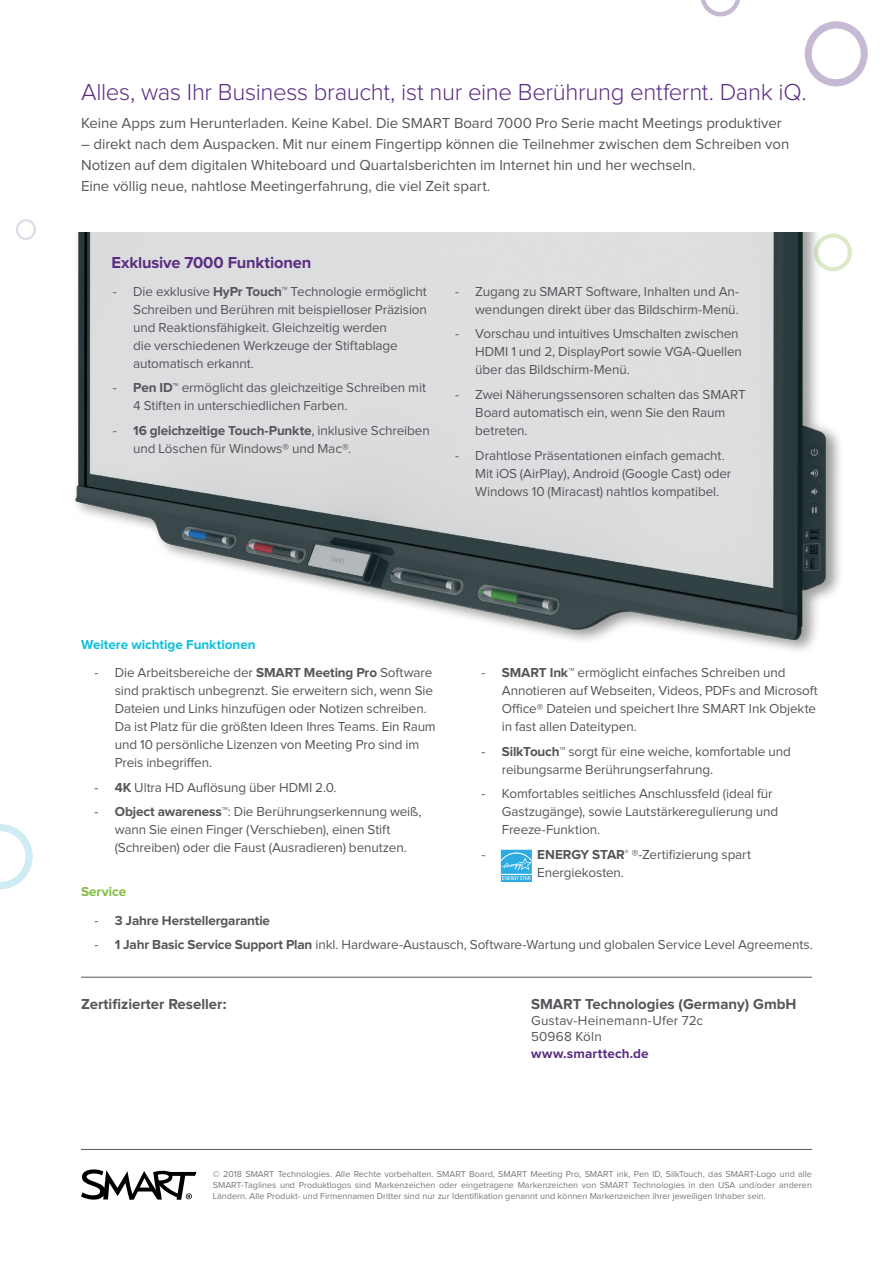
<style>
.page{position:relative;width:893px;height:1263px;background:#fff}
.page>*{position:absolute;margin:0;border:0;box-sizing:border-box;transform-origin:0 0}
.t1{font:300 24px "Proxima Nova";letter-spacing:-.015em;color:#5a2d82}
.t2{font:700 16.5px "Proxima Nova";letter-spacing:-.01em;color:#5a2d82}
.t3{font:15px/21px "Proxima Nova";letter-spacing:-.005em;color:#55565a}
.t4{font:700 15px "Proxima Nova";color:#55565a}
.t5{font:13.5px/18px "Proxima Nova";letter-spacing:-.01em;color:#55565a}
.t6{font:13.5px/16.2px "Proxima Nova";letter-spacing:.01em;color:#55565a}
.t7{font:700 13.5px "Proxima Nova";color:#0dc0dc}
.t8{font:700 13.5px "Proxima Nova";letter-spacing:-.01em;color:#55565a}
.t9{font:700 13.5px "Proxima Nova";letter-spacing:.01em;color:#5a2d82}
.t10{font:700 13.5px "Proxima Nova";color:#81bd41}
.t11{font:9px/11.2px "Proxima Nova";color:#77787b;text-align:justify}
.s1{font-weight:700}
.s2{font-weight:400}
</style>
<div class="page">
<svg style="left:81px;top:1169px;width:116px;height:31px"></svg>
<svg style="left:804px;top:21px;width:64px;height:66px"></svg>
<svg style="left:701px;top:0;width:39px;height:17px"></svg>
<svg style="left:0;top:824px;width:33px;height:65px"></svg>
<svg style="left:16px;top:219px;width:20px;height:21px"></svg>
<hr style="left:81px;top:1149px;width:731px;height:1px;background:#55565a">
<hr style="left:81px;top:977px;width:731px;height:1px;background:#55565a">
<img style="left:75px;top:233px;width:777px;height:418px">
<svg style="left:500px;top:849px;width:32px;height:33px"></svg>
<h1 class="t1" style="left:81px;top:81px;width:727px">Alles, was Ihr Business braucht, ist nur eine Berührung entfernt. Dank iQ.</h1>
<p class="t3" style="left:81px;top:113px;width:702px">Keine Apps zum Herunterladen. Keine Kabel. Die SMART Board 7000 Pro Serie macht Meetings produktiver</p>
<p class="t3" style="left:81px;top:134px;width:710px">– direkt nach dem Auspacken. Mit nur einem Fingertipp können die Teilnehmer zwischen dem Schreiben von<br>Notizen auf dem digitalen Whiteboard und Quartalsberichten im Internet hin und her wechseln.<br>Eine völlig neue, nahtlose Meetingerfahrung, die viel Zeit spart.</p>
<p class="t2" style="left:111px;top:255px;width:201px">Exklusive 7000 Funktionen</p>
<p class="t5" style="left:133px;top:283px;width:295px;text-indent:-20px">- Die exklusive <span class="s1">HyPr Touch™</span> Technologie ermöglicht Schreiben und Berühren mit beispielloser Präzision und Reaktionsfähigkeit. Gleichzeitig werden<br>die verschiedenen Werkzeuge der Stiftablage automatisch erkannt.</p>
<p class="t5" style="left:133px;top:380px;width:294px;text-indent:-20px">- <span class="s1">Pen ID</span>™ ermöglicht das gleichzeitige Schreiben mit<br>4 Stiften in unterschiedlichen Farben.</p>
<p class="t5" style="left:133px;top:422px;width:298px;text-indent:-20px">- <span class="s1">16 gleichzeitige Touch-Punkte</span>, inklusive Schreiben und Löschen für Windows® und Mac®.</p>
<p class="t5" style="left:455px;top:283px;width:286px;text-align:right">- Zugang zu SMART Software, Inhalten und An&shy;wendungen direkt über das Bildschirm-Menü.</p>
<p class="t5" style="left:475px;top:325px;width:268px;text-indent:-20px">- Vorschau und intuitives Umschalten zwischen<br>HDMI 1 und 2, DisplayPort sowie VGA-Quellen über das Bildschirm-Menü.</p>
<p class="t5" style="left:475px;top:386px;width:272px;text-indent:-20px">- Zwei Näherungssensoren schalten das SMART<br>Board automatisch ein, wenn Sie den Raum betreten.</p>
<p class="t5" style="left:475px;top:447px;width:257px;text-indent:-20px">- Drahtlose Präsentationen einfach gemacht.<br>Mit iOS (AirPlay), Android (Google Cast) oder<br>Windows 10 (Miracast) nahtlos kompatibel.</p>
<p class="t7" style="left:81px;top:638px;width:176px">Weitere wichtige Funktionen</p>
<p class="t5" style="left:115px;top:664px;width:323px;text-indent:-20px">- Die Arbeitsbereiche der <span class="s1">SMART Meeting Pro</span> Software sind praktisch unbegrenzt. Sie erweitern sich, wenn Sie Dateien und Links hinzufügen oder Notizen schreiben.<br>Da ist Platz für die größten Ideen Ihres Teams. Ein Raum und 10 persönliche Lizenzen von Meeting Pro sind im Preis inbegriffen.</p>
<p class="t5" style="left:94px;top:779px;width:244px">- <span class="s1">4K</span> Ultra HD Auflösung über HDMI 2.0.</p>
<p class="t5" style="left:115px;top:803px;width:308px;text-indent:-20px">- <span class="s1">Object awareness</span>™: Die Berührungserkennung weiß, wann Sie einen Finger (Verschieben), einen Stift (Schreiben) oder die Faust (Ausradieren) benutzen.</p>
<p class="t5" style="left:502px;top:664px;width:318px;text-indent:-20px">- <span class="s1">SMART Ink</span>™ ermöglicht einfaches Schreiben und Annotieren auf Webseiten, Videos, PDFs and Microsoft Office® Dateien und speichert Ihre SMART Ink Objekte in fast allen Dateitypen.</p>
<p class="t5" style="left:502px;top:743px;width:291px;text-indent:-20px">- <span class="s1">SilkTouch</span>™ sorgt für eine weiche, komfortable und reibungsarme Berührungserfahrung.</p>
<p class="t5" style="left:502px;top:785px;width:278px;text-indent:-20px">- Komfortables seitliches Anschlussfeld (ideal für<br>Gastzugänge), sowie Lautstärkeregulierung und<br>Freeze-Funktion.</p>
<p class="t5" style="left:482px;top:846px;width:6px">-</p>
<p class="t5" style="left:537px;top:846px;width:215px"><span class="s1">ENERGY STAR</span><sup>®</sup> ®-Zertifizierung spart<br>Energiekosten.</p>
<p class="t10" style="left:81px;top:885px;width:47px">Service</p>
<p class="t8" style="left:94px;top:914px;width:177px"><span class="s2">-</span> 3 Jahre Herstellergarantie</p>
<p class="t5" style="left:94px;top:936px;width:720px">- <span class="s1">1 Jahr Basic Service Support Plan</span> inkl. Hardware-Austausch, Software-Wartung und globalen Service Level Agreements.</p>
<p class="t4" style="left:81px;top:997px;width:147px">Zertifizierter Reseller:</p>
<p class="t4" style="left:531px;top:997px;width:267px">SMART Technologies (Germany) GmbH</p>
<p class="t6" style="left:531px;top:1013px;width:174px">Gustav-Heinemann-Ufer 72c<br>50968 Köln</p>
<p class="t9" style="left:531px;top:1047px;width:119px">www.smarttech.de</p>
<p class="t11" style="left:213px;top:1168px;width:601px">© 2018 SMART Technologies. Alle Rechte vorbehalten. SMART Board, SMART Meeting Pro, SMART ink, Pen ID, SilkTouch, das SMART-Logo und alle SMART-Taglines und Produktlogos sind Markenzeichen oder eingetragene Markenzeichen von SMART Technologies in den USA und/oder anderen Ländern. Alle Produkt- und Firmennamen Dritter sind nur zur Identifikation genannt und können Markenzeichen ihrer jeweiligen Inhaber sein.</p>
</div>
